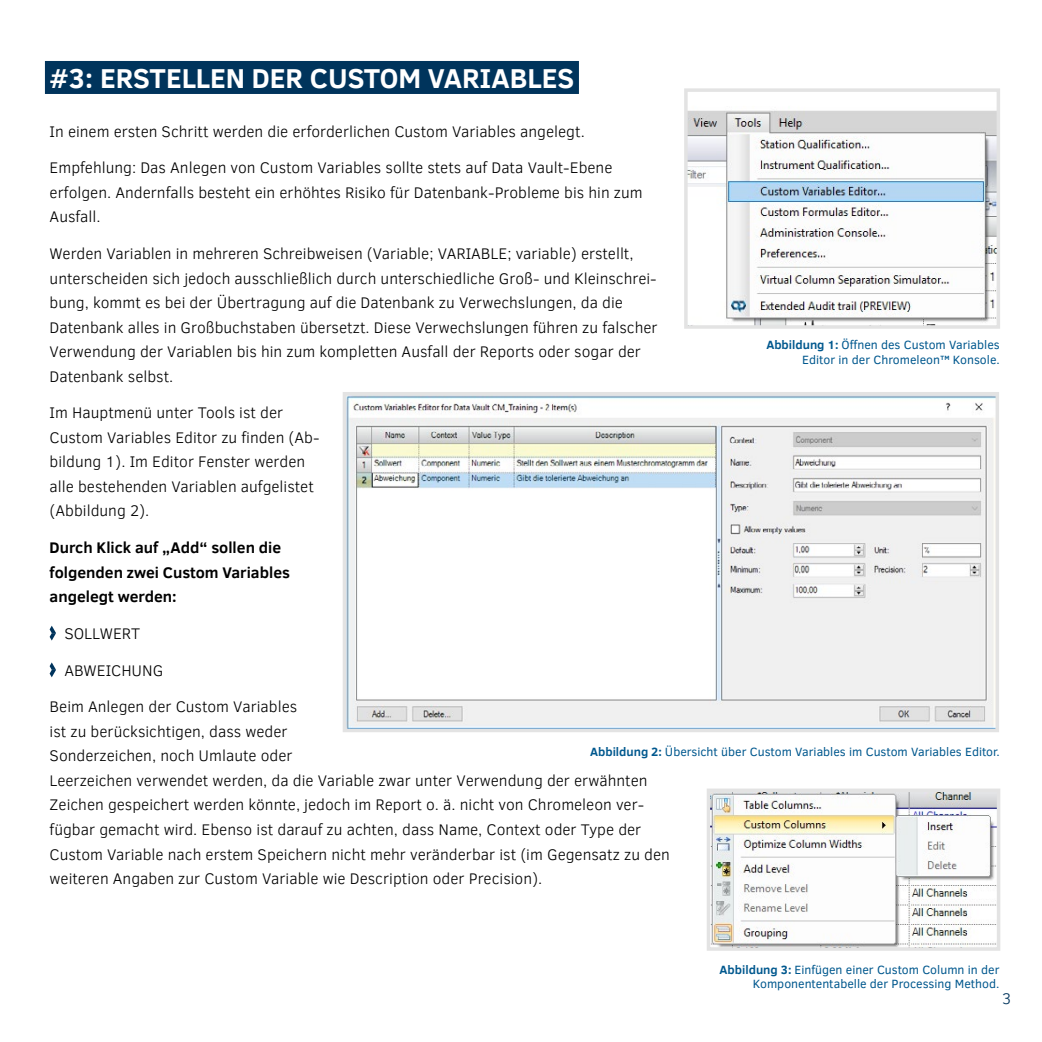
<style>
.page{position:relative;width:1042px;height:1042px;background:#fff}
.page>*{position:absolute;margin:0;border:0;box-sizing:border-box;transform-origin:0 0}
.t1{font:700 28px "Clear Sans";color:#fff}
.t2{font:300 15.75px/24.5px "Clear Sans";color:#000}
.t3{font:700 15.75px/24.5px "Clear Sans";color:#000}
.t4{font:300 15.75px "Clear Sans";color:#00345c}
.t5{font:12.25px/14.7px "Clear Sans";color:#00588e;text-align:right}
.s1{font-weight:700}
</style>
<div class="page">
<div style="left:45px;top:61px;width:534px;height:33px;background:#00345c"></div>
<svg style="left:50px;top:626px;width:6px;height:14px"></svg>
<svg style="left:50px;top:662px;width:6px;height:15px"></svg>
<svg style="left:684px;top:88px;width:316px;height:241px"></svg>
<svg style="left:707px;top:788px;width:293px;height:163px"></svg>
<svg style="left:343px;top:392px;width:656px;height:340px"></svg>
<h1 class="t1" style="left:50px;top:57px;width:526px">#3: ERSTELLEN DER CUSTOM VARIABLES</h1>
<p class="t2" style="left:50px;top:119px;width:537px">In einem ersten Schritt werden die erforderlichen Custom Variables angelegt.</p>
<p class="t2" style="left:50px;top:155px;width:594px">Empfehlung: Das Anlegen von Custom Variables sollte stets auf Data Vault-Ebene erfolgen. Andernfalls besteht ein erhöhtes Risiko für Datenbank-Probleme bis hin zum<br>Ausfall.</p>
<p class="t2" style="left:50px;top:241px;width:609px">Werden Variablen in mehreren Schreibweisen (Variable; VARIABLE; variable) erstellt, unterscheiden sich jedoch ausschließlich durch unterschiedliche Groß- und Kleinschrei&shy;bung, kommt es bei der Übertragung auf die Datenbank zu Verwechslungen, da die Datenbank alles in Großbuchstaben übersetzt. Diese Verwechslungen führen zu falscher Verwendung der Variablen bis hin zum kompletten Ausfall der Reports oder sogar der Datenbank selbst.</p>
<p class="t2" style="left:50px;top:401px;width:271px">Im Hauptmenü unter Tools ist der<br>Custom Variables Editor zu finden (Ab&shy;bildung 1). Im Editor Fenster werden alle bestehenden Variablen aufgelistet (Abbildung 2).</p>
<p class="t3" style="left:50px;top:535px;width:242px">Durch Klick auf „Add“ sollen die folgenden zwei Custom Variables angelegt werden:</p>
<p class="t2" style="left:64px;top:621px;width:77px">SOLLWERT</p>
<p class="t2" style="left:64px;top:658px;width:101px">ABWEICHUNG</p>
<p class="t2" style="left:50px;top:694px;width:622px">Beim Anlegen der Custom Variables<br>ist zu berücksichtigen, dass weder<br>Sonderzeichen, noch Umlaute oder<br>Leerzeichen verwendet werden, da die Variable zwar unter Verwendung der erwähnten Zeichen gespeichert werden könnte, jedoch im Report o. ä. nicht von Chromeleon ver&shy;fügbar gemacht wird. Ebenso ist darauf zu achten, dass Name, Context oder Type der Custom Variable nach erstem Speichern nicht mehr veränderbar ist (im Gegensatz zu den weiteren Angaben zur Custom Variable wie Description oder Precision).</p>
<p class="t5" style="left:766px;top:338px;width:235px"><span class="s1">Abbildung 1:</span> Öffnen des Custom Variables<br>Editor in der Chromeleon™ Konsole.</p>
<p class="t5" style="left:590px;top:745px;width:411px"><span class="s1">Abbildung 2:</span> Übersicht über Custom Variables im Custom Variables Editor.</p>
<p class="t5" style="left:719px;top:962px;width:281px"><span class="s1">Abbildung 3:</span> Einfügen einer Custom Column in der<br>Komponententabelle der Processing Method.</p>
<p class="t4" style="left:1002px;top:988px;width:11px">3</p>
</div>
